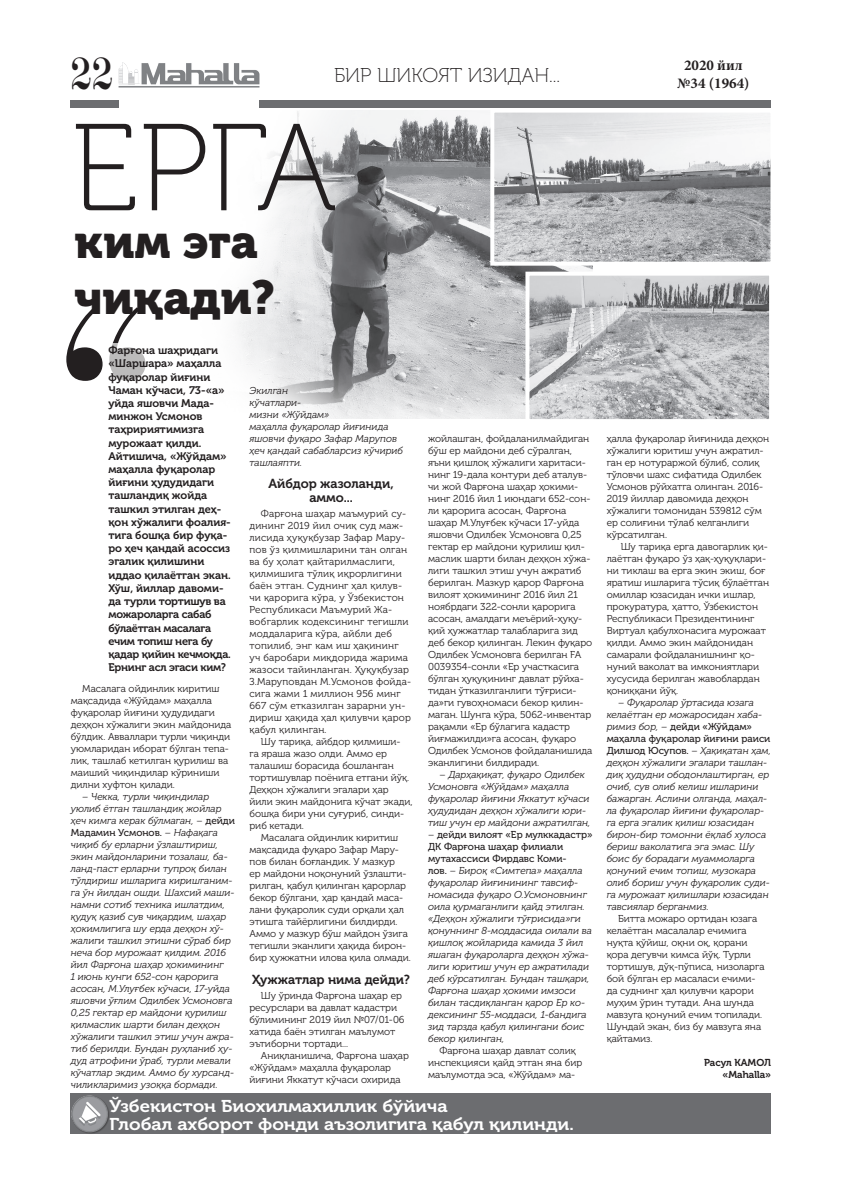
<style>
.page{position:relative;width:842px;height:1191px;background:#fff}
.page>*{position:absolute;margin:0;border:0;box-sizing:border-box;transform-origin:0 0}
.ЗАГОЛОВКА{font:700 272.3px "UZPF Regal Display Pro";color:#231f20}
.ZAG_BEK{font:123.4px "Museo Cyrl 100";color:#231f20}
.ZAG_BEK-2{font:47.2px/56.6px "Museo Cyrl 900";color:#231f20}
.t1{font:44.1px "Didona C";color:#231f20;scale:.8 1}
.ЗАГОЛОВКА_2{font:20px "Museo Cyrl 100";color:#231f20}
.t2{font:17px "Museo Cyrl 700";color:#fff;scale:1.1 1}
.t3{font:700 15px/18px "Minion Pro";color:#231f20;text-align:center}
.Podpis{font:13px/14px "Museo Cyrl 700";color:#231f20;text-align:center}
.pod_zag2{font:11px/13.2px "Museo Cyrl 700";color:#231f20}
.osn{font:10px/12px "Museo Cyrl 300";color:#231f20}
.osn-2{font:italic 10px/12px "Museo Cyrl 300";color:#231f20}
.osn-3{font:10px/12px "Museo Cyrl 300";letter-spacing:.02em;color:#231f20}
.osn-4{font:10px "Museo Cyrl 700";color:#231f20}
.s1{font-family:"Museo Cyrl 500";font-style:normal}
</style>
<div class="page">
<div style="left:71px;top:100px;width:700px;height:8px;background:#6c6d70"></div>
<div style="left:119px;top:96px;width:140px;height:12px;background:#fff"></div>
<img style="left:118px;top:62px;width:141px;height:26px">
<div style="left:71px;top:1093px;width:700px;height:41px;background:#6c6d70"></div>
<img style="left:71px;top:1095px;width:38px;height:39px">
<img style="left:238px;top:111px;width:354px;height:307px">
<img style="left:495px;top:114px;width:274px;height:147px">
<div style="left:490px;top:109px;width:284px;height:157px;border:4px solid #fff"></div>
<img style="left:530px;top:277px;width:238px;height:141px">
<div style="left:525px;top:272px;width:248px;height:151px;border:4px solid #fff"></div>
<h3 class="t1" style="left:71px;top:50px;width:54px">22</h3>
<h3 class="t3" style="left:677px;top:56px;width:74px">2020 йил №34 (1964)</h3>
<p class="ЗАГОЛОВКА_2" style="left:334px;top:65px;width:228px">БИР ШИКОЯТ ИЗИДАН...</p>
<p class="ZAG_BEK" style="left:71px;top:102px;width:267px">ЕРГА</p>
<p class="ZAG_BEK-2" style="left:75px;top:213px;width:202px">ким эга чиқади?</p>
<p class="ЗАГОЛОВКА" style="left:52px;top:251px;width:108px">“</p>
<p class="pod_zag2" style="left:108px;top:344px;width:124px">Фарғона шаҳридаги «Шаршара» маҳалла фуқаролар йиғини<br>Чаман кўчаси, 73-«а» уйда яшовчи Мада&shy;минжон Усмонов таҳририятимизга мурожаат қилди.<br>Айтишича, «Жўйдам» маҳалла фуқаролар йиғини ҳудудидаги ташландиқ жойда ташкил этилган деҳ&shy;қон хўжалиги фоалия&shy;тига бошқа бир фуқа&shy;ро ҳеч қандай асоссиз эгалик қилишини иддао қилаётган экан.<br>Хўш, йиллар давоми&shy;да турли тортишув ва можароларга сабаб бўлаётган масалага ечим топиш нега бу қадар қийин кечмоқда.<br>Ернинг асл эгаси ким?</p>
<p class="osn-2" style="left:249px;top:384px;width:155px">Экилган<br>кўчатлари-<br>мизни «Жўйдам»<br>маҳалла фуқаролар йиғинида яшовчи фуқаро Зафар Марупов ҳеч қандай сабабларсиз кўчириб ташлаяпти.</p>
<p class="Podpis" style="left:269px;top:477px;width:127px">Айбдор жазоланди, аммо...</p>
<p class="osn-3" style="left:249px;top:508px;width:163px;text-indent:11px">Фарғона шаҳар маъмурий су&shy;дининг 2019 йил очиқ суд маж&shy;лисида ҳуқуқбузар Зафар Мару&shy;пов ўз қилмишларини тан олган ва бу ҳолат қайтарилмаслиги, қилмишига тўлиқ иқрорлигини баён этган. Суднинг ҳал қилув&shy;чи қарорига кўра, у Ўзбекистон<br>Республикаси Маъмурий Жа&shy;вобгарлик кодексининг тегишли моддаларига кўра, айбли деб топилиб, энг кам иш ҳақининг уч баробари миқдорида жарима жазоси тайинланган. Ҳуқуқбузар<br>З.Маруповдан М.Усмонов фойда&shy;сига жами 1 миллион 956 минг<br>667 сўм етказилган зарарни ун&shy;дириш ҳақида ҳал қилувчи қарор қабул қилинган.</p>
<p class="osn" style="left:249px;top:736px;width:165px;text-indent:11px">Шу тариқа, айбдор қилмиши-<br>га яраша жазо олди. Аммо ер талашиш борасида бошланган тортишувлар поёнига етгани йўқ.<br>Деҳқон хўжалиги эгалари ҳар йили экин майдонига кўчат экади, бошқа бири уни суғуриб, синди&shy;риб кетади.</p>
<p class="osn" style="left:249px;top:832px;width:163px;text-indent:11px">Масалага ойдинлик киритиш мақсадида фуқаро Зафар Мару&shy;пов билан боғландик. У мазкур<br>ер майдони ноқонуний ўзлашти&shy;рилган, қабул қилинган қарорлар бекор бўлгани, ҳар қандай маса&shy;лани фуқаролик суди орқали ҳал этишга тайёрлигини билдирди.<br>Аммо у мазкур бўш майдон ўзига тегишли эканлиги ҳақида бирон&shy;бир ҳужжатни илова қила олмади.</p>
<p class="Podpis" style="left:252px;top:972px;width:160px">Ҳужжатлар нима дейди?</p>
<p class="osn" style="left:249px;top:989px;width:157px;text-indent:11px">Шу ўринда Фарғона шаҳар ер ресурслари ва давлат кадастри бўлимининг 2019 йил №07/01-06 хатида баён этилган маълумот эътиборни тортади...</p>
<p class="osn" style="left:249px;top:1049px;width:161px;text-indent:11px">Аниқланишича, Фарғона шаҳар «Жўйдам» маҳалла фуқаролар йиғини Яккатут кўчаси охирида</p>
<p class="osn" style="left:71px;top:682px;width:162px;text-indent:11px">Масалага ойдинлик киритиш мақсадида «Жўйдам» маҳалла фуқаролар йиғини ҳудудидаги деҳқон хўжалиги экин майдонида бўлдик. Авваллари турли чиқинди уюмларидан иборат бўлган тепа&shy;лик, ташлаб кетилган қурилиш ва маиший чиқиндилар кўриниши дилни хуфтон қилади.</p>
<p class="osn-2" style="left:71px;top:790px;width:166px;text-indent:11px">– Чекка, турли чиқиндилар уюлиб ётган ташландиқ жойлар ҳеч кимга керак бўлмаган, – <span class="s1">дейди<br>Мадамин Усмонов.</span> – Нафақага чиқиб бу ерларни ўзлаштириш, экин майдонларини тозалаш, ба&shy;ланд-паст ерларни тупроқ билан тўлдириш ишларига киришганим&shy;га ўн йилдан ошди. Шахсий маши&shy;намни сотиб техника ишлатдим, қудуқ қазиб сув чиқардим, шаҳар ҳокимлигига шу ерда деҳқон хў&shy;жалиги ташкил этишни сўраб бир неча бор мурожаат қилдим. 2016 йил Фарғона шаҳар ҳокимининг<br>1 июнь кунги 652-сон қарорига асосан, М.Улуғбек кўчаси, 17-уйда яшовчи ўғлим Одилбек Усмоновга<br>0,25 гектар ер майдони қурилиш қилмаслик шарти билан деҳқон хўжалиги ташкил этиш учун ажра&shy;тиб берилди. Бундан руҳланиб ҳу&shy;дуд атрофини ўраб, турли мевали кўчатлар экдим. Аммо бу хурсанд&shy;чиликларимиз узоққа бормади.</p>
<p class="osn" style="left:428px;top:433px;width:166px">жойлашган, фойдаланилмайдиган бўш ер майдони деб сўралган, яъни қишлоқ хўжалиги харитаси&shy;нинг 19-дала контури деб аталув&shy;чи жой Фарғона шаҳар ҳокими&shy;нинг 2016 йил 1 июндаги 652-сон&shy;ли қарорига асосан, Фарғона шаҳар М.Улуғбек кўчаси 17-уйда яшовчи Одилбек Усмоновга 0,25 гектар ер майдони қурилиш қил&shy;маслик шарти билан деҳқон хўжа&shy;лиги ташкил этиш учун ажратиб берилган. Мазкур қарор Фарғона вилоят ҳокимининг 2016 йил 21 ноябрдаги 322-сонли қарорига асосан, амалдаги меъёрий-ҳуқу&shy;қий ҳужжатлар талабларига зид деб бекор қилинган. Лекин фуқаро<br>Одилбек Усмоновга берилган FA<br>0039354-сонли «Ер участкасига бўлган ҳуқуқининг давлат рўйха&shy;тидан ўтказилганлиги тўғриси&shy;да»ги гувоҳномаси бекор қилин&shy;маган. Шунга кўра, 5062-инвентар рақамли «Ер бўлагига кадастр йиғмажилди»га асосан, фуқаро<br>Одилбек Усмонов фойдаланишида эканлигини билдиради.</p>
<p class="osn-2" style="left:428px;top:768px;width:164px;text-indent:11px">– Дарҳақиқат, фуқаро Одилбек<br>Усмоновга «Жўйдам» маҳалла фуқаролар йиғини Яккатут кўчаси ҳудудидан деҳқон хўжалиги юри&shy;тиш учун ер майдони ажратилган,</p>
<p class="osn-2" style="left:428px;top:828px;width:166px">– <span class="s1">дейди вилоят «Ер мулккадастр»<br>ДК Фарғона шаҳар филиали мутахассиси Фирдавс Коми-<br>лов.</span> – Бироқ «Симтепа» маҳалла фуқаролар йиғинининг тавсиф&shy;номасида фуқаро О.Усмоновнинг оила қурмаганлиги қайд этилган. «Деҳқон хўжалиги тўғрисида»ги қонуннинг 8-моддасида оилали ва қишлоқ жойларида камида 3 йил яшаган фуқароларга деҳқон хўжа&shy;лиги юритиш учун ер ажратилади деб кўрсатилган. Бундан ташқари,<br>Фарғона шаҳар ҳокими имзоси билан тасдиқланган қарор Ер ко&shy;дексининг 55-моддаси, 1-бандига зид тарзда қабул қилингани боис бекор қилинган,</p>
<p class="osn" style="left:428px;top:1045px;width:156px;text-indent:11px">Фарғона шаҳар давлат солиқ инспекцияси қайд этган яна бир маълумотда эса, «Жўйдам» ма-</p>
<p class="t2" style="left:110px;top:1096px;width:309px">Ўзбекистон Биохилмахиллик бўйича</p>
<p class="t2" style="left:110px;top:1114px;width:424px">Глобал ахборот фонди аъзолигига қабул қилинди.</p>
<p class="osn" style="left:607px;top:433px;width:164px">ҳалла фуқаролар йиғинида деҳқон хўжалиги юритиш учун ажратил&shy;ган ер нотураржой бўлиб, солиқ тўловчи шахс сифатида Одилбек<br>Усмонов рўйхатга олинган. 2016-<br>2019 йиллар давомида деҳқон хўжалиги томонидан 539812 сўм ер солиғини тўлаб келганлиги кўрсатилган.</p>
<p class="osn" style="left:607px;top:541px;width:164px;text-indent:14px">Шу тариқа ерга давогарлик қи&shy;лаётган фуқаро ўз ҳақ-ҳуқуқлари&shy;ни тиклаш ва ерга экин экиш, боғ яратиш ишларига тўсиқ бўлаётган омиллар юзасидан ички ишлар, прокуратура, ҳатто, Ўзбекистон<br>Республикаси Президентининг<br>Виртуал қабулхонасига мурожаат қилди. Аммо экин майдонидан самарали фойдаланишнинг қо&shy;нуний ваколат ва имкониятлари хусусида берилган жавоблардан қониққани йўқ.</p>
<p class="osn-2" style="left:607px;top:696px;width:166px;text-indent:11px">– Фуқаролар ўртасида юзага келаётган ер можаросидан хаба&shy;римиз бор, – <span class="s1">дейди «Жўйдам» маҳалла фуқаролар йиғини раиси<br>Дилшод Юсупов.</span> – Ҳақиқатан ҳам, деҳқон хўжалиги эгалари ташлан&shy;диқ ҳудудни ободонлаштирган, ер очиб, сув олиб келиш ишларини бажарган. Аслини олганда, маҳал&shy;ла фуқаролар йиғини фуқаролар&shy;га ерга эгалик қилиш юзасидан бирон-бир томонни ёқлаб хулоса бериш ваколатига эга эмас. Шу боис бу борадаги муаммоларга қонуний ечим топиш, музокара олиб бориш учун фуқаролик суди&shy;га мурожаат қилишлари юзасидан тавсиялар берганмиз.</p>
<p class="osn" style="left:607px;top:913px;width:159px;text-indent:11px">Битта можаро ортидан юзага келаётган масалалар ечимига нуқта қўйиш, оқни оқ, қорани қора дегувчи кимса йўқ. Турли тортишув, дўқ-пўписа, низоларга бой бўлган ер масаласи ечими&shy;да суднинг ҳал қилувчи қарори муҳим ўрин тутади. Ана шунда мавзуга қонуний ечим топилади.<br>Шундай экан, биз бу мавзуга яна қайтамиз.</p>
<p class="osn-4" style="left:704px;top:1057px;width:68px">Расул КАМОЛ</p>
<p class="osn-4" style="left:723px;top:1069px;width:50px">«Маhаllа»</p>
</div>
